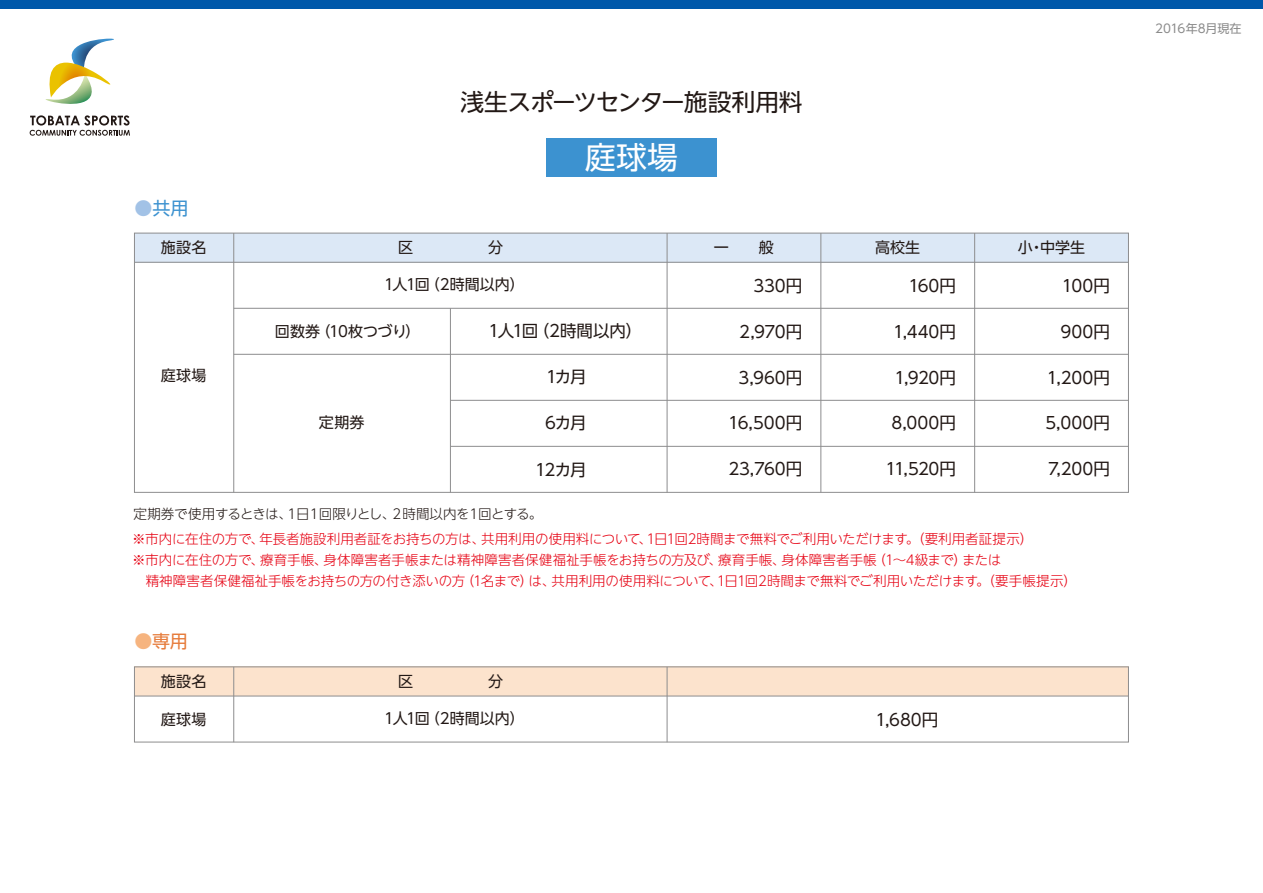
<style>
.page{position:relative;width:1263px;height:893px;background:#fff}
.page>*{position:absolute;margin:0;border:0;box-sizing:border-box;transform-origin:0 0}
.t1{font:30.9px "UD Shin Go NT Pro";color:#fff}
.t2{font:23.7px "UD Shin Go NT Pro";letter-spacing:-.05em;color:#221815}
.t3{font:18px "UD Shin Go NT Pro";color:#3c92d0}
.t4{font:18px "UD Shin Go NT Pro";color:#e67b3a}
.t5{font:16.5px "UD Shin Go NT Pro";letter-spacing:-.005em;color:#221815}
.t6{font:15px "UD Shin Go NT Pro";color:#221815}
.t7{font:300 13.5px/21px "UD Shin Go NT Pro";letter-spacing:-.01em;color:#e60012}
.t8{font:300 13.5px "UD Shin Go NT Pro";letter-spacing:-.06em;color:#221815}
.t9{font:12px "UD Shin Go NT Pro";letter-spacing:-.015em;color:#8b8b8b}
.s1{color:#a2c2e6}
.s2{color:#f6b47f}
</style>
<div class="page">
<svg style="left:45px;top:39px;width:69px;height:65px"></svg>
<svg style="left:30px;top:115px;width:100px;height:21px"></svg>
<div style="left:0;top:0;width:1263px;height:9px;background:#0058aa"></div>
<div style="left:134px;top:233px;width:994px;height:29px;background:#dce8f6"></div>
<hr style="left:134px;top:262px;width:994px;height:1px;background:#8d8d8e">
<hr style="left:234px;top:308px;width:894px;height:1px;background:#8d8d8e">
<hr style="left:234px;top:354px;width:894px;height:1px;background:#8d8d8e">
<hr style="left:450px;top:400px;width:678px;height:1px;background:#8d8d8e">
<hr style="left:450px;top:446px;width:678px;height:1px;background:#8d8d8e">
<hr style="left:233px;top:233px;width:1px;height:259px;background:#8d8d8e">
<hr style="left:450px;top:308px;width:1px;height:184px;background:#8d8d8e">
<hr style="left:667px;top:233px;width:1px;height:259px;background:#8d8d8e">
<hr style="left:820px;top:233px;width:1px;height:259px;background:#8d8d8e">
<hr style="left:974px;top:233px;width:1px;height:259px;background:#8d8d8e">
<div style="left:134px;top:667px;width:994px;height:29px;background:#fce3cd"></div>
<hr style="left:134px;top:696px;width:994px;height:1px;background:#8d8d8e">
<div style="left:134px;top:666px;width:995px;height:76px;border:1px solid #8d8d8e"></div>
<hr style="left:233px;top:667px;width:1px;height:75px;background:#8d8d8e">
<hr style="left:667px;top:667px;width:1px;height:75px;background:#8d8d8e">
<div style="left:546px;top:139px;width:170px;height:38px;background:#3c92d0"></div>
<h2 class="t2" style="left:460px;top:83px;width:344px">浅生スポーツセンター施設利用料</h2>
<h3 class="t3" style="left:134px;top:193px;width:56px"><span class="s1">●</span>共用</h3>
<p class="t6" style="left:161px;top:235px;width:47px">施設名</p>
<p class="t6" style="left:161px;top:363px;width:47px">庭球場</p>
<h1 class="t1" style="left:585px;top:132px;width:95px">庭球場</h1>
<p class="t6" style="left:714px;top:235px;width:61px">一　　般</p>
<p class="t6" style="left:384px;top:272px;width:142px">1人1回（2時間以内）</p>
<p class="t5" style="left:753px;top:272px;width:50px">330円</p>
<p class="t5" style="left:739px;top:318px;width:65px">2,970円</p>
<p class="t5" style="left:739px;top:364px;width:65px">3,960円</p>
<p class="t5" style="left:728px;top:410px;width:76px">16,500円</p>
<p class="t5" style="left:728px;top:455px;width:75px">23,760円</p>
<p class="t5" style="left:488px;top:317px;width:155px">1人1回（2時間以内）</p>
<p class="t5" style="left:546px;top:363px;width:42px">1カ月</p>
<p class="t5" style="left:545px;top:410px;width:43px">6カ月</p>
<p class="t5" style="left:535px;top:456px;width:53px">12カ月</p>
<p class="t6" style="left:275px;top:319px;width:147px">回数券（10枚つづり）</p>
<p class="t6" style="left:319px;top:410px;width:47px">定期券</p>
<p class="t6" style="left:875px;top:235px;width:46px">高校生</p>
<p class="t5" style="left:908px;top:272px;width:49px">160円</p>
<p class="t5" style="left:893px;top:318px;width:65px">1,440円</p>
<p class="t5" style="left:895px;top:364px;width:63px">1,920円</p>
<p class="t5" style="left:892px;top:410px;width:66px">8,000円</p>
<p class="t5" style="left:885px;top:455px;width:72px">11,520円</p>
<p class="t6" style="left:1018px;top:235px;width:69px">小・中学生</p>
<p class="t5" style="left:1062px;top:272px;width:50px">100円</p>
<p class="t5" style="left:1060px;top:318px;width:51px">900円</p>
<p class="t5" style="left:1047px;top:364px;width:65px">1,200円</p>
<p class="t5" style="left:1045px;top:410px;width:66px">5,000円</p>
<p class="t5" style="left:1048px;top:455px;width:63px">7,200円</p>
<p class="t8" style="left:133px;top:503px;width:410px">定期券で使用するときは、１日１回限りとし、２時間以内を１回とする。</p>
<p class="t7" style="left:132px;top:528px;width:946px">※市内に在住の方で、年長者施設利用者証をお持ちの方は、共用利用の使用料について、1日1回2時間まで無料でご利用いただけます。（要利用者証提示）<br>※市内に在住の方で、療育手帳、身体障害者手帳または精神障害者保健福祉手帳をお持ちの方及び、療育手帳、身体障害者手帳（1～4級まで）または<br>　精神障害者保健福祉手帳をお持ちの方の付き添いの方（1名まで）は、共用利用の使用料について、1日1回2時間まで無料でご利用いただけます。（要手帳提示）</p>
<h3 class="t4" style="left:134px;top:627px;width:55px"><span class="s2">●</span>専用</h3>
<p class="t6" style="left:161px;top:669px;width:47px">施設名</p>
<p class="t6" style="left:161px;top:707px;width:47px">庭球場</p>
<p class="t6" style="left:384px;top:706px;width:142px">1人1回（2時間以内）</p>
<p class="t5" style="left:875px;top:706px;width:64px">1,680円</p>
<p class="t9" style="left:1155px;top:18px;width:88px">2016年8月現在</p>
</div>
